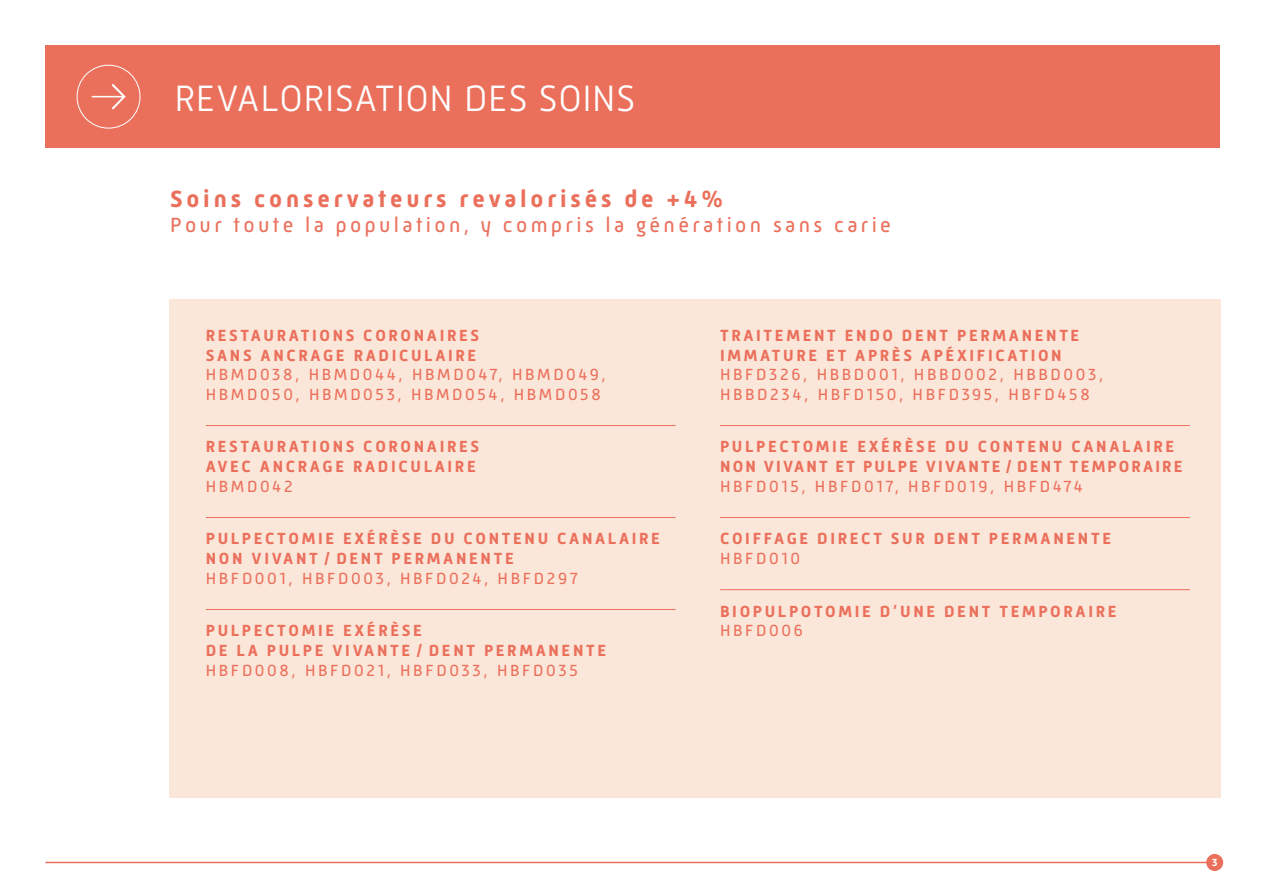
<style>
.page{position:relative;width:1263px;height:893px;background:#fff}
.page>*{position:absolute;margin:0;border:0;box-sizing:border-box;transform-origin:0 0}
.t1{font:300 37.5px "Mic 32 New";letter-spacing:.02em;color:#fff}
.t2{font:700 24px "Mic 32 New";letter-spacing:.16em;color:#eb705c}
.t3{font:21px "Mic 32 New";letter-spacing:.16em;color:#eb705c}
.t4{font:700 16.5px/19.8px "Mic 32 New";letter-spacing:.16em;color:#eb705c}
.t5{font:16.5px/19.8px "Mic 32 New";letter-spacing:.16em;color:#eb705c}
.t6{font:700 10.5px "Mic 32 New";color:#fff}
</style>
<div class="page">
<div style="left:169px;top:300px;width:1051px;height:498px;background:#fbe7da"></div>
<div style="left:45px;top:45px;width:1175px;height:103px;background:#eb705c"></div>
<svg style="left:76px;top:64px;width:65px;height:65px"></svg>
<hr style="left:206px;top:425px;width:469px;height:1px;background:#eb705c">
<hr style="left:206px;top:517px;width:469px;height:1px;background:#eb705c">
<hr style="left:206px;top:609px;width:469px;height:1px;background:#eb705c">
<hr style="left:720px;top:425px;width:470px;height:1px;background:#eb705c">
<hr style="left:720px;top:517px;width:470px;height:1px;background:#eb705c">
<hr style="left:720px;top:589px;width:470px;height:1px;background:#eb705c">
<hr style="left:45px;top:862px;width:1175px;height:1px;background:#eb705c">
<div style="left:1206px;top:854px;width:17px;height:17px;background:#eb705c;border-radius:50%"></div>
<h1 class="t1" style="left:174px;top:77px;width:462px">REVALORISATION DES SOINS</h1>
<h2 class="t2" style="left:170px;top:185px;width:554px">Soins conservateurs revalorisés de +4%</h2>
<p class="t3" style="left:170px;top:213px;width:722px">Pour toute la population, y compris la génération sans carie</p>
<p class="t4" style="left:206px;top:325px;width:275px">RESTAURATIONS CORONAIRES<br>SANS ANCRAGE RADICULAIRE</p>
<p class="t5" style="left:206px;top:365px;width:401px">HBMD038, HBMD044, HBMD047, HBMD049,<br>HBMD050, HBMD053, HBMD054, HBMD058</p>
<p class="t4" style="left:206px;top:437px;width:275px">RESTAURATIONS CORONAIRES<br>AVEC ANCRAGE RADICULAIRE</p>
<p class="t5" style="left:206px;top:476px;width:88px">HBMD042</p>
<p class="t4" style="left:206px;top:529px;width:456px">PULPECTOMIE EXÉRÈSE DU CONTENU CANALAIRE<br>NON VIVANT / DENT PERMANENTE</p>
<p class="t5" style="left:206px;top:568px;width:373px">HBFD001, HBFD003, HBFD024, HBFD297</p>
<p class="t4" style="left:206px;top:621px;width:402px">PULPECTOMIE EXÉRÈSE<br>DE LA PULPE VIVANTE / DENT PERMANENTE</p>
<p class="t5" style="left:206px;top:660px;width:373px">HBFD008, HBFD021, HBFD033, HBFD035</p>
<p class="t4" style="left:720px;top:325px;width:361px">TRAITEMENT ENDO DENT PERMANENTE<br>IMMATURE ET APRÈS APÉXIFICATION</p>
<p class="t5" style="left:720px;top:365px;width:385px">HBFD326, HBBD001, HBBD002, HBBD003,<br>HBBD234, HBFD150, HBFD395, HBFD458</p>
<p class="t4" style="left:720px;top:437px;width:464px">PULPECTOMIE EXÉRÈSE DU CONTENU CANALAIRE<br>NON VIVANT ET PULPE VIVANTE / DENT TEMPORAIRE</p>
<p class="t5" style="left:720px;top:476px;width:364px">HBFD015, HBFD017, HBFD019, HBFD474</p>
<p class="t4" style="left:720px;top:529px;width:393px">COIFFAGE DIRECT SUR DENT PERMANENTE</p>
<p class="t5" style="left:720px;top:549px;width:82px">HBFD010</p>
<p class="t4" style="left:720px;top:601px;width:398px">BIOPULPOTOMIE D’UNE DENT TEMPORAIRE</p>
<p class="t5" style="left:720px;top:621px;width:84px">HBFD006</p>
<p class="t6" style="left:1212px;top:857px;width:7px">3</p>
</div>
